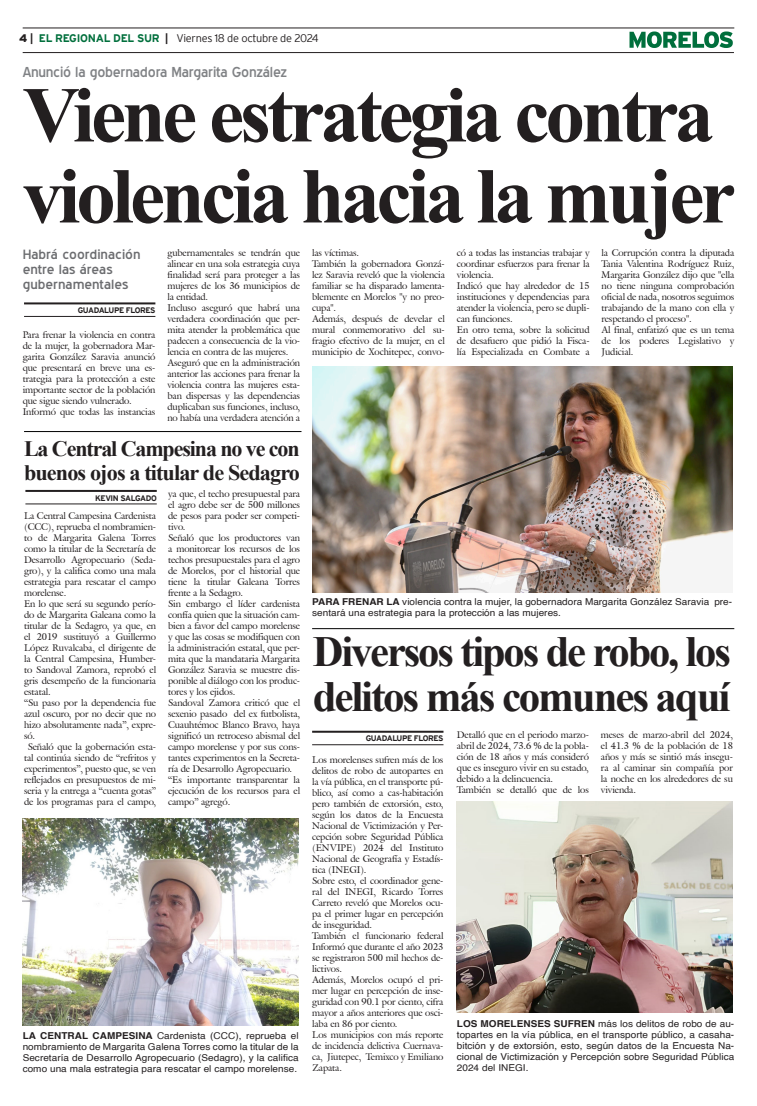
<style>
.page{position:relative;width:757px;height:1106px;background:#fff}
.page>*{position:absolute;margin:0;border:0;box-sizing:border-box;transform-origin:0 0}
.Cabeza_01{font:700 79px "Times New Roman";letter-spacing:-.05em;color:#231f20}
.Cabeza_02{font:700 43px "Times New Roman";letter-spacing:-.05em;color:#231f20}
.Cabeza_03{font:700 22px "Times New Roman";letter-spacing:-.045em;color:#231f20}
.Balazo_01{font:14px "Blue Highway";letter-spacing:-.015em;color:#808285;scale:1.05 1}
.Sumario_Portada{font:13px/15px "Blue Highway";color:#6c6d70;scale:1.1 1}
.t1{font:300 11px "Interstate";letter-spacing:-.025em;color:#231f20}
.t2{font:9.5px/11px "Galliard IT Cby BT";letter-spacing:-.01em;color:#231f20;text-align:justify}
.Pie_de_foto{font:9.5px/11px "Helvetica";letter-spacing:.005em;color:#231f20;text-align:justify;scale:1.05 1}
.t3{font:700 8px "Interstate";letter-spacing:-.05em;color:#231f20}
.s1{font-weight:900}
.s2{font-weight:700}
.s3{font-weight:700;color:#006f3c}
</style>
<div class="page">
<hr style="left:23px;top:28px;width:711px;height:1px;background:#231f20">
<hr style="left:23px;top:52px;width:711px;height:1px;background:#231f20">
<svg style="left:629px;top:31px;width:104px;height:17px"></svg>
<hr style="left:24px;top:302px;width:131px;height:2px;background:#231f20">
<hr style="left:24px;top:316px;width:131px;height:1px;background:#231f20">
<hr style="left:312px;top:730px;width:131px;height:2px;background:#231f20">
<hr style="left:312px;top:744px;width:131px;height:1px;background:#231f20">
<hr style="left:312px;top:628px;width:422px;height:1px;background:#000">
<hr style="left:25px;top:490px;width:132px;height:2px;background:#231f20">
<hr style="left:25px;top:503px;width:132px;height:1px;background:#231f20">
<hr style="left:24px;top:431px;width:277px;height:1px;background:#000">
<img style="left:312px;top:366px;width:420px;height:226px">
<img style="left:457px;top:801px;width:276px;height:211px">
<img style="left:23px;top:818px;width:276px;height:207px">
<p class="t1" style="left:19px;top:32px;width:301px"><span class="s1">4</span> <span class="s2">|</span> <span class="s3">EL REGIONAL DEL SUR</span> <span class="s2">|</span> Viernes 18 de octubre de 2024</p>
<p class="Balazo_01" style="left:23px;top:63px;width:253px">Anunció la gobernadora Margarita González</p>
<p class="Cabeza_01" style="left:23px;top:58px;width:693px">Viene estrategia contra</p>
<p class="Cabeza_01" style="left:23px;top:139px;width:714px">violencia hacia la mujer</p>
<p class="Sumario_Portada" style="left:23px;top:247px;width:109px">Habrá coordinación entre las áreas gubernamentales</p>
<p class="t3" style="left:78px;top:306px;width:79px">GUADALUPE FLORES</p>
<p class="t2" style="left:312px;top:247px;width:49px">las víctimas.</p>
<p class="t2" style="left:312px;top:258px;width:134px">También la gobernadora Gonzá&shy;lez Saravia reveló que la violencia familiar se ha disparado lamenta&shy;blemente en Morelos "y no preo&shy;cupa".</p>
<p class="t2" style="left:312px;top:313px;width:134px">Además, después de develar el mural conmemorativo del su&shy;fragio efectivo de la mujer, en el municipio de Xochitepec, convo-</p>
<p class="t2" style="left:457px;top:247px;width:134px">có a todas las instancias trabajar y coordinar esfuerzos para frenar la violencia.</p>
<p class="t2" style="left:457px;top:280px;width:134px">Indicó que hay alrededor de 15 instituciones y dependencias para atender la violencia, pero se dupli&shy;can funciones.</p>
<p class="t2" style="left:457px;top:324px;width:134px">En otro tema, sobre la solicitud de desafuero que pidió la Fisca&shy;lía Especializada en Combate a</p>
<p class="t2" style="left:601px;top:247px;width:134px">la Corrupción contra la diputada Tania Valentina Rodríguez Ruiz, Margarita González dijo que "ella no tiene ninguna comprobación oficial de nada, nosotros seguimos trabajando de la mano con ella y respetando el proceso".</p>
<p class="t2" style="left:601px;top:324px;width:134px">Al final, enfatizó que es un tema de los poderes Legislativo y Judicial.</p>
<p class="t2" style="left:167px;top:247px;width:134px">gubernamentales se tendrán que alinear en una sola estrategia cuya finalidad será para proteger a las mujeres de los 36 municipios de la entidad.</p>
<p class="t2" style="left:167px;top:302px;width:134px">Incluso aseguró que habrá una verdadera coordinación que per&shy;mita atender la problemática que padecen a consecuencia de la vio&shy;lencia en contra de las mujeres.</p>
<p class="t2" style="left:167px;top:357px;width:134px">Aseguró que en la administración anterior las acciones para frenar la violencia contra las mujeres esta&shy;ban dispersas y las dependencias duplicaban sus funciones, incluso, no había una verdadera atención a</p>
<p class="t2" style="left:23px;top:329px;width:134px">Para frenar la violencia en contra de la mujer, la gobernadora Mar&shy;garita González Saravia anunció que presentará en breve una es&shy;trategia para la protección a este importante sector de la población que sigue siendo vulnerado.</p>
<p class="t2" style="left:23px;top:406px;width:134px">Informó que todas las instancias</p>
<p class="Cabeza_03" style="left:24px;top:433px;width:277px">La Central Campesina no ve con</p>
<p class="Cabeza_03" style="left:24px;top:457px;width:277px">buenos ojos a titular de Sedagro</p>
<p class="t3" style="left:95px;top:493px;width:63px">KEVIN SALGADO</p>
<p class="t2" style="left:168px;top:488px;width:134px">ya que, el techo presupuestal para el agro debe ser de 500 millones de pesos para poder ser competi&shy;tivo.</p>
<p class="t2" style="left:168px;top:532px;width:134px">Señaló que los productores van a monitorear los recursos de los techos presupuestales para el agro de Morelos, por el historial que tiene la titular Galeana Torres frente a la Sedagro.</p>
<p class="t2" style="left:168px;top:598px;width:134px">Sin embargo el líder cardenista confía quien que la situación cam&shy;bien a favor del campo morelense y que las cosas se modifiquen con la administración estatal, que per&shy;mita que la mandataria Margarita González Saravia se muestre dis&shy;ponible al diálogo con los produc&shy;tores y los ejidos.</p>
<p class="t2" style="left:168px;top:697px;width:134px">Sandoval Zamora criticó que el sexenio pasado del ex futbolista, Cuauhtémoc Blanco Bravo, haya significó un retroceso abismal del campo morelense y por sus cons&shy;tantes experimentos en la Secreta&shy;ría de Desarrollo Agropecuario.</p>
<p class="t2" style="left:168px;top:774px;width:134px">“Es importante transparentar la ejecución de los recursos para el campo” agregó.</p>
<p class="t2" style="left:24px;top:510px;width:134px">La Central Campesina Cardenista (CCC), reprueba el nombramien&shy;to de Margarita Galena Torres como la titular de la Secretaría de Desarrollo Agropecuario (Seda&shy;gro), y la califica como una mala estrategia para rescatar el campo morelense.</p>
<p class="t2" style="left:24px;top:598px;width:134px">En lo que será su segundo perío&shy;do de Margarita Galeana como la titular de la Sedagro, ya que, en el 2019 sustituyó a Guillermo López Ruvalcaba, el dirigente de la Central Campesina, Humber&shy;to Sandoval Zamora, reprobó el gris desempeño de la funcionaria estatal.</p>
<p class="t2" style="left:24px;top:697px;width:134px">“Su paso por la dependencia fue azul oscuro, por no decir que no hizo absolutamente nada”, expre&shy;só.</p>
<p class="t2" style="left:24px;top:741px;width:134px;text-align:center">Señaló que la gobernación esta&shy;tal continúa siendo de “refritos y experimentos”, puesto que, se ven reflejados en presupuestos de mi&shy;seria y la entrega a “cuenta gotas” de los programas para el campo,</p>
<p class="Pie_de_foto" style="left:23px;top:1030px;width:264px"><span class="s2">LA CENTRAL CAMPESINA</span> Cardenista (CCC), reprueba el nombramiento de Margarita Galena Torres como la titular de la Secretaría de Desarrollo Agropecuario (Sedagro), y la califica como una mala estrategia para rescatar el campo morelense.</p>
<p class="Pie_de_foto" style="left:312px;top:597px;width:402px"><span class="s2">PARA FRENAR LA</span> violencia contra la mujer, la gobernadora Margarita González Saravia pre&shy;sentará una estrategia para la protección a las mujeres.</p>
<p class="Cabeza_02" style="left:313px;top:621px;width:420px">Diversos tipos de robo, los</p>
<p class="Cabeza_02" style="left:313px;top:666px;width:419px">delitos más comunes aquí</p>
<p class="t3" style="left:366px;top:734px;width:79px">GUADALUPE FLORES</p>
<p class="t2" style="left:457px;top:729px;width:134px">Detalló que en el periodo marzo&shy;abril de 2024, 73.6 % de la pobla&shy;ción de 18 años y más consideró que es inseguro vivir en su estado, debido a la delincuencia.</p>
<p class="t2" style="left:457px;top:784px;width:134px">También se detalló que de los</p>
<p class="t2" style="left:601px;top:729px;width:134px">meses de marzo-abril del 2024, el 41.3 % de la población de 18 años y más se sintió más insegu&shy;ra al caminar sin compañía por la noche en los alrededores de su vivienda.</p>
<p class="t2" style="left:312px;top:754px;width:133px">Los morelenses sufren más de los delitos de robo de autopartes en la vía pública, en el transporte pú&shy;blico, así como a cas-habitación pero también de extorsión, esto, según los datos de la Encuesta Nacional de Victimización y Per&shy;cepción sobre Seguridad Pública (ENVIPE) 2024 del Instituto Nacional de Geografía y Estadís&shy;tica (INEGI).</p>
<p class="t2" style="left:312px;top:875px;width:133px">Sobre esto, el coordinador gene&shy;ral del INEGI, Ricardo Torres Carreto reveló que Morelos ocu&shy;pa el primer lugar en percepción de inseguridad.</p>
<p class="t2" style="left:312px;top:930px;width:133px">También el funcionario federal Informó que durante el año 2023 se registraron 500 mil hechos de&shy;lictivos.</p>
<p class="t2" style="left:312px;top:974px;width:133px">Además, Morelos ocupó el pri&shy;mer lugar en percepción de inse&shy;guridad con 90.1 por ciento, cifra mayor a años anteriores que osci&shy;laba en 86 por ciento.</p>
<p class="t2" style="left:312px;top:1029px;width:133px">Los municipios con más reporte de incidencia delictiva Cuernava&shy;ca, Jiutepec, Temixco y Emiliano Zapata.</p>
<p class="Pie_de_foto" style="left:457px;top:1018px;width:266px"><span class="s2">LOS MORELENSES SUFREN</span> más los delitos de robo de au&shy;topartes en la vía pública, en el transporte público, a casaha&shy;bitción y de extorsión, esto, según datos de la Encuesta Na&shy;cional de Victimización y Percepción sobre Seguridad Pública 2024 del INEGI.</p>
</div>
